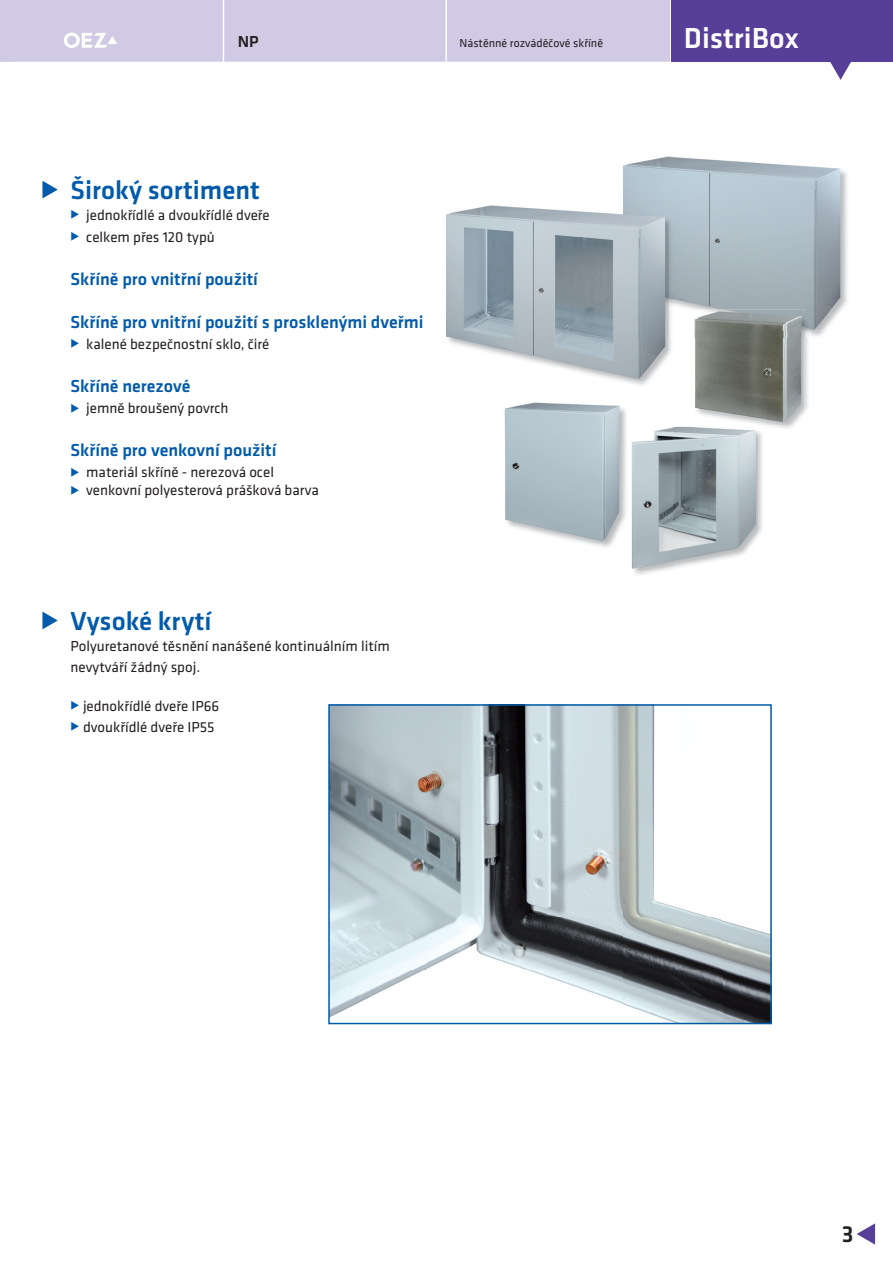
<style>
.page{position:relative;width:893px;height:1263px;background:#fff}
.page>*{position:absolute;margin:0;border:0;box-sizing:border-box;transform-origin:0 0}
.t1{font:500 30px "Klavika";color:#fff}
.t2{font:500 27px "Klavika";color:#015aaa}
.t3{font:500 24px "Klavika";color:#231f20}
.t4{font:500 18px "Klavika";color:#015aaa}
.t5{font:500 16.5px "Klavika";color:#231f20}
.t6{font:15px/21px "Klavika";color:#231f20}
.t7{font:12px "Klavika";color:#231f20}
</style>
<div class="page">
<img style="left:331px;top:707px;width:438px;height:314px">
<div style="left:328px;top:704px;width:444px;height:320px;border:2px solid #015aaa"></div>
<svg style="left:42px;top:181px;width:16px;height:17px"></svg>
<svg style="left:42px;top:612px;width:16px;height:17px"></svg>
<div style="left:671px;top:0;width:222px;height:62px;background:#573e99"></div>
<svg style="left:830px;top:62px;width:21px;height:18px"></svg>
<svg style="left:857px;top:1223px;width:18px;height:22px"></svg>
<div style="left:0;top:0;width:670px;height:62px;background:#d0cae4"></div>
<img style="left:810px;top:174px;width:38px;height:162px">
<img style="left:623px;top:157px;width:223px;height:87px">
<img style="left:673px;top:244px;width:173px;height:87px">
<img style="left:627px;top:338px;width:45px;height:47px">
<svg style="left:669px;top:331px;width:2px;height:7px"></svg>
<img style="left:624px;top:206px;width:49px;height:125px">
<img style="left:623px;top:203px;width:46px;height:3px">
<img style="left:446px;top:206px;width:133px;height:166px">
<img style="left:579px;top:206px;width:45px;height:131px">
<img style="left:579px;top:337px;width:90px;height:45px">
<img style="left:623px;top:331px;width:46px;height:7px">
<img style="left:767px;top:338px;width:41px;height:90px">
<svg style="left:804px;top:331px;width:6px;height:7px"></svg>
<img style="left:804px;top:312px;width:6px;height:19px">
<img style="left:692px;top:310px;width:75px;height:21px">
<img style="left:767px;top:310px;width:37px;height:2px">
<img style="left:695px;top:312px;width:109px;height:113px">
<img style="left:587px;top:409px;width:39px;height:138px">
<img style="left:504px;top:403px;width:120px;height:140px">
<img style="left:635px;top:432px;width:127px;height:143px">
<img style="left:695px;top:423px;width:63px;height:2px">
<img style="left:631px;top:427px;width:127px;height:145px">
<p class="t5" style="left:238px;top:32px;width:22px">NP</p>
<p class="t7" style="left:459px;top:36px;width:145px">Nástěnné rozváděčové skříně</p>
<h2 class="t2" style="left:71px;top:174px;width:191px">Široký sortiment</h2>
<p class="t6" style="left:86px;top:204px;width:185px;line-height:21.6px">jednokřídlé a dvoukřídlé dveře celkem přes 120 typů</p>
<p class="t4" style="left:71px;top:268px;width:189px">Skříně pro vnitřní použití</p>
<p class="t4" style="left:71px;top:311px;width:354px">Skříně pro vnitřní použití s prosklenými dveřmi</p>
<p class="t6" style="left:86px;top:333px;width:185px">kalené bezpečnostní sklo, čiré</p>
<p class="t4" style="left:71px;top:375px;width:121px">Skříně nerezové</p>
<p class="t6" style="left:86px;top:397px;width:144px">jemně broušený povrch</p>
<p class="t4" style="left:71px;top:440px;width:207px">Skříně pro venkovní použití</p>
<p class="t6" style="left:86px;top:463px;width:234px;line-height:18px">materiál skříně - nerezová ocel venkovní polyesterová prášková barva</p>
<h2 class="t2" style="left:71px;top:605px;width:142px">Vysoké krytí</h2>
<p class="t6" style="left:71px;top:635px;width:321px">Polyuretanové těsnění nanášené kontinuálním litím nevytváří žádný spoj.</p>
<p class="t6" style="left:83px;top:695px;width:138px">jednokřídlé dveře IP66 dvoukřídlé dveře IP55</p>
<h1 class="t1" style="left:684px;top:20px;width:116px">DistriBox</h1>
<h3 class="t3" style="left:842px;top:1219px;width:13px">3</h3>
</div>
